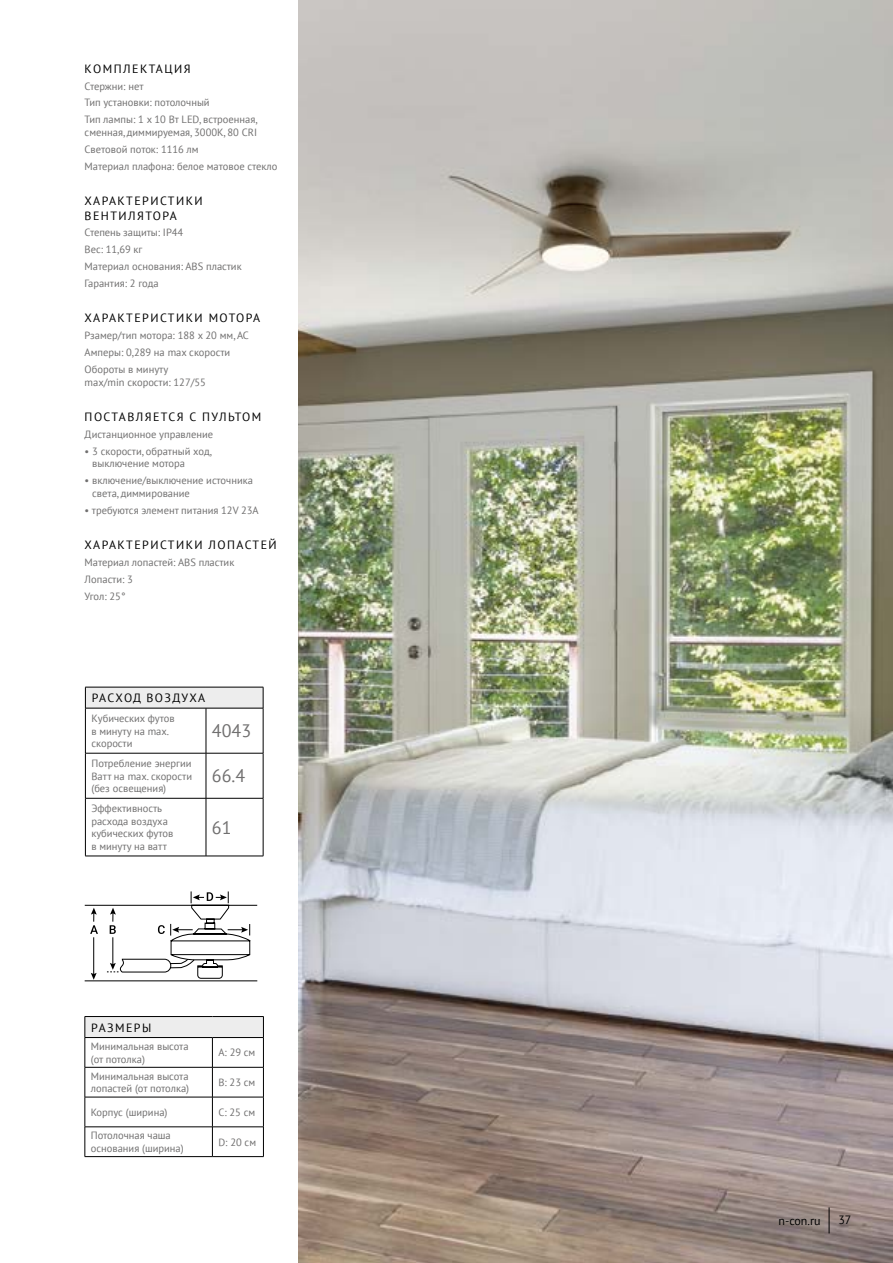
<style>
.page{position:relative;width:893px;height:1263px;background:#fff}
.page>*{position:absolute;margin:0;border:0;box-sizing:border-box;transform-origin:0 0}
.t1{font:18px "PT Sans";color:#706f6f}
.t2{font:12px/14.4px "PT Sans";letter-spacing:.12em;color:#000}
.t3{font:12px "PT Sans";letter-spacing:.1em;color:#000}
.t4{font:10.5px/12.6px "PT Sans";color:#706f6f}
</style>
<div class="page">
<img style="left:298px;top:0;width:595px;height:1263px">
<svg style="left:829px;top:1207px;width:1px;height:26px"></svg>
<div style="left:85px;top:687px;width:178px;height:21px;background:#ededed"></div>
<hr style="left:85px;top:687px;width:121px;height:1px;background:#000">
<svg style="left:85px;top:687px;width:1px;height:21px"></svg>
<hr style="left:206px;top:687px;width:57px;height:1px;background:#000">
<svg style="left:263px;top:687px;width:1px;height:21px"></svg>
<hr style="left:85px;top:708px;width:121px;height:1px;background:#000">
<hr style="left:85px;top:708px;width:1px;height:45px;background:#000">
<hr style="left:206px;top:708px;width:57px;height:1px;background:#000">
<hr style="left:206px;top:708px;width:1px;height:45px;background:#000">
<hr style="left:263px;top:708px;width:1px;height:45px;background:#000">
<hr style="left:85px;top:753px;width:121px;height:1px;background:#000">
<hr style="left:85px;top:753px;width:1px;height:45px;background:#000">
<hr style="left:206px;top:753px;width:57px;height:1px;background:#000">
<hr style="left:206px;top:753px;width:1px;height:45px;background:#000">
<hr style="left:263px;top:753px;width:1px;height:45px;background:#000">
<hr style="left:85px;top:798px;width:121px;height:1px;background:#000">
<hr style="left:85px;top:798px;width:1px;height:58px;background:#000">
<hr style="left:206px;top:798px;width:57px;height:1px;background:#000">
<hr style="left:206px;top:798px;width:1px;height:58px;background:#000">
<hr style="left:263px;top:798px;width:1px;height:58px;background:#000">
<hr style="left:85px;top:856px;width:121px;height:1px;background:#000">
<hr style="left:206px;top:856px;width:57px;height:1px;background:#000">
<div style="left:85px;top:1016px;width:178px;height:21px;background:#ededed"></div>
<svg style="left:212px;top:1038px;width:1px;height:29px"></svg>
<hr style="left:85px;top:1067px;width:127px;height:1px;background:#000">
<hr style="left:85px;top:1067px;width:1px;height:30px;background:#000">
<hr style="left:212px;top:1067px;width:52px;height:1px;background:#000">
<hr style="left:212px;top:1067px;width:1px;height:30px;background:#000">
<hr style="left:263px;top:1067px;width:1px;height:30px;background:#000">
<hr style="left:85px;top:1097px;width:127px;height:1px;background:#000">
<hr style="left:85px;top:1097px;width:1px;height:30px;background:#000">
<hr style="left:212px;top:1097px;width:52px;height:1px;background:#000">
<hr style="left:212px;top:1097px;width:1px;height:30px;background:#000">
<hr style="left:263px;top:1097px;width:1px;height:30px;background:#000">
<hr style="left:85px;top:1126px;width:127px;height:1px;background:#000">
<svg style="left:85px;top:1127px;width:1px;height:29px"></svg>
<hr style="left:212px;top:1126px;width:52px;height:1px;background:#000">
<svg style="left:212px;top:1127px;width:1px;height:29px"></svg>
<svg style="left:263px;top:1127px;width:1px;height:29px"></svg>
<hr style="left:85px;top:1156px;width:127px;height:1px;background:#000">
<hr style="left:212px;top:1156px;width:52px;height:1px;background:#000">
<hr style="left:85px;top:1016px;width:127px;height:1px;background:#000">
<svg style="left:85px;top:1017px;width:1px;height:50px"></svg>
<hr style="left:212px;top:1016px;width:52px;height:1px;background:#000">
<svg style="left:263px;top:1017px;width:1px;height:50px"></svg>
<hr style="left:85px;top:1037px;width:127px;height:1px;background:#000">
<hr style="left:212px;top:1037px;width:52px;height:1px;background:#000">
<svg style="left:84px;top:891px;width:174px;height:90px"></svg>
<p class="t2" style="left:85px;top:61px;width:107px">КОМПЛЕКТАЦИЯ</p>
<p class="t4" style="left:85px;top:77px;width:174px;line-height:16.8px">Стержни: нет<br>Тип установки: потолочный<br>Тип лампы: 1 x 10 Вт LED, встроенная,</p>
<p class="t4" style="left:85px;top:124px;width:194px;line-height:16.8px">сменная, диммируемая, 3000K, 80 CRI<br>Световой поток: 1116 лм<br>Материал плафона: белое матовое стекло</p>
<p class="t2" style="left:85px;top:193px;width:119px">ХАРАКТЕРИСТИКИ<br>ВЕНТИЛЯТОРА</p>
<p class="t4" style="left:85px;top:224px;width:159px;line-height:16.8px">Степень защиты: IP44<br>Вес: 11,69 кг<br>Материал основания: ABS пластик<br>Гарантия: 2 года</p>
<p class="t2" style="left:85px;top:311px;width:177px">ХАРАКТЕРИСТИКИ МОТОРА</p>
<p class="t4" style="left:85px;top:327px;width:166px;line-height:16.8px">Рзамер/тип мотора: 188 х 20 мм, AC<br>Амперы: 0,289 на max скорости<br>Обороты в минуту</p>
<p class="t4" style="left:85px;top:375px;width:123px">max/min скорости: 127/55</p>
<p class="t2" style="left:85px;top:409px;width:178px">ПОСТАВЛЯЕТСЯ С ПУЛЬТОМ</p>
<p class="t4" style="left:85px;top:428px;width:130px">Дистанционное управление</p>
<p class="t4" style="left:92px;top:445px;width:121px;text-indent:-8px">• 3 скорости, обратный ход, выключение мотора</p>
<p class="t4" style="left:92px;top:474px;width:162px;text-indent:-8px">• включение/выключение источника света, диммирование</p>
<p class="t4" style="left:85px;top:503px;width:176px">• требуются элемент питания 12V 23A</p>
<p class="t2" style="left:85px;top:538px;width:194px">ХАРАКТЕРИСТИКИ ЛОПАСТЕЙ</p>
<p class="t4" style="left:85px;top:554px;width:151px;line-height:16.8px">Материал лопастей: ABS пластик<br>Лопасти: 3<br>Угол: 25°</p>
<p class="t3" style="left:92px;top:690px;width:115px">РАСХОД ВОЗДУХА</p>
<p class="t4" style="left:91px;top:712px;width:85px">Кубических футов в минуту на max. скорости</p>
<h1 class="t1" style="left:212px;top:719px;width:41px">4043</h1>
<p class="t4" style="left:91px;top:757px;width:102px;text-align:justify">Потребление энергии Ватт на max. скорости (без освещения)</p>
<h1 class="t1" style="left:212px;top:765px;width:35px">66.4</h1>
<p class="t4" style="left:91px;top:802px;width:83px">Эффективность расхода воздуха кубических футов в минуту на ватт</p>
<h1 class="t1" style="left:212px;top:816px;width:21px">61</h1>
<p class="t2" style="left:91px;top:1020px;width:61px">РАЗМЕРЫ</p>
<p class="t4" style="left:91px;top:1040px;width:99px">Минимальная высота (от потолка)</p>
<p class="t4" style="left:218px;top:1046px;width:39px">A: 29 см</p>
<p class="t4" style="left:91px;top:1069px;width:100px">Минимальная высота лопастей (от потолка)</p>
<p class="t4" style="left:218px;top:1076px;width:38px">B: 23 см</p>
<p class="t4" style="left:91px;top:1106px;width:78px">Корпус (ширина)</p>
<p class="t4" style="left:218px;top:1106px;width:38px">C: 25 см</p>
<p class="t4" style="left:91px;top:1129px;width:94px">Потолочная чаша основания (ширина)</p>
<p class="t4" style="left:218px;top:1135px;width:39px">D: 20 см</p>
<p class="t2" style="left:778px;top:1213px;width:44px">n-con.ru</p>
<p class="t2" style="left:838px;top:1212px;width:15px">37</p>
</div>
